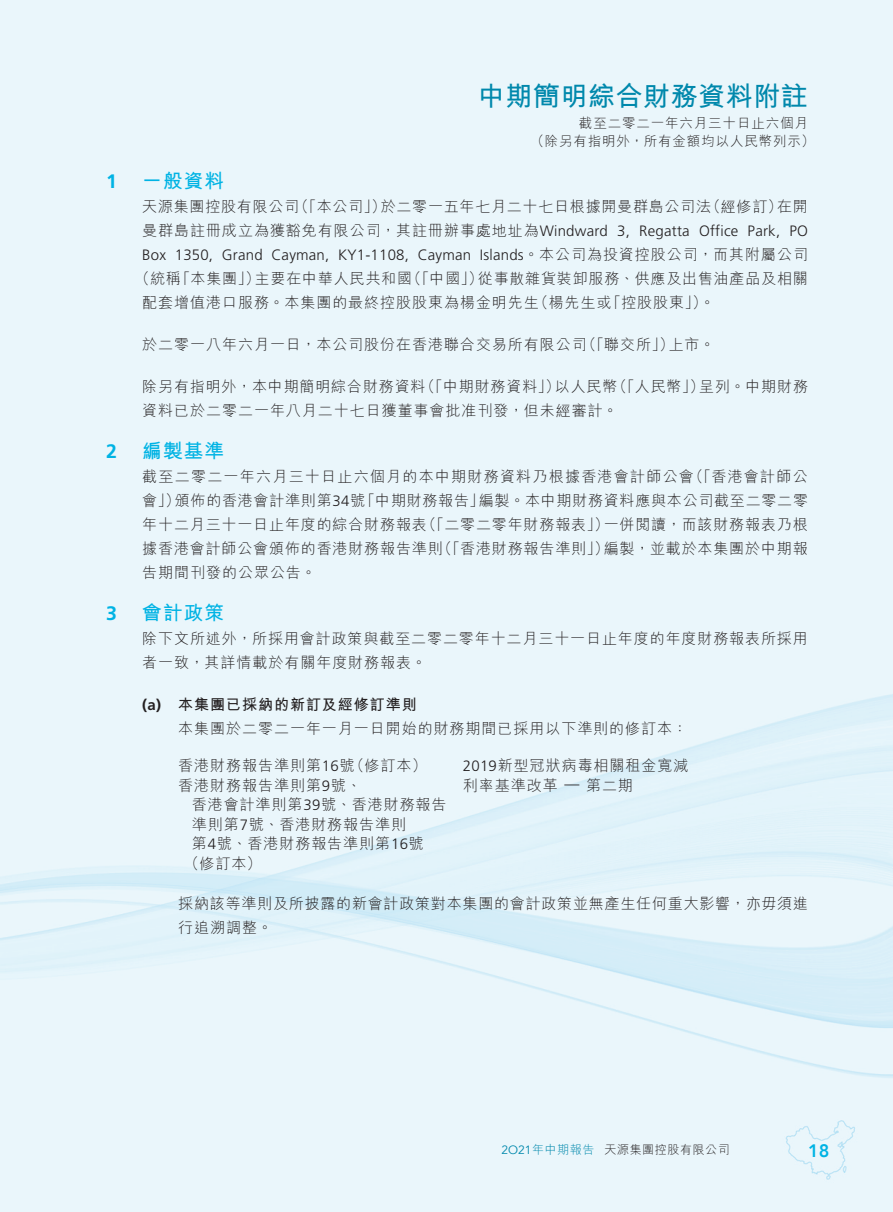
<style>
.page{position:relative;width:893px;height:1212px;background:#fff}
.page>*{position:absolute;margin:0;border:0;box-sizing:border-box;transform-origin:0 0}
.t1{font:700 27px "M Hei HK";letter-spacing:.02em;color:#0088ac}
._03_H1{font:700 19.5px "M Hei HK";letter-spacing:.065em;color:#00b3e4}
._03_H1-2{font:700 19.5px "Frutiger LT Std";color:#00b3e4}
.t2{font:800 18px "Avenir";color:#00b3e4}
._12___P2{font:300 15px/24px "M Hei HK";letter-spacing:.06em;color:#231f20}
._15_Table_Stub{font:300 15px "M Hei HK";letter-spacing:.065em;color:#231f20}
._13_____P4{font:300 15px/24px "M Hei HK";letter-spacing:.055em;color:#231f20}
._12___P2-2{font:300 15px "Frutiger LT Std";letter-spacing:.015em;color:#231f20}
._12___P2-3{font:300 15px/24px "M Hei HK";letter-spacing:.085em;color:#231f20}
._04___H2{font:700 15px "M Hei HK";letter-spacing:.065em;color:#231f20}
._04___H2-2{font:700 15px "Frutiger LT Std";color:#231f20}
._15_Table_Stub-2{font:300 15px "Frutiger LT Std";color:#231f20}
.t3{font:300 13.5px/18px "M Hei HK";letter-spacing:.065em;color:#231f20}
.t4{font:300 12px "M Hei HK";letter-spacing:.05em;color:#231f20}
.t5{font:300 12px "M Hei HK";letter-spacing:.05em;color:#0088ac}
.s1{font-family:"Frutiger LT Std"}
.s2{font-family:"Avenir";font-weight:400}
</style>
<div class="page">
<p class="_03_H1-2" style="left:106px;top:169px;width:12px">1</p>
<p class="_03_H1-2" style="left:106px;top:439px;width:12px">2</p>
<p class="_03_H1-2" style="left:106px;top:601px;width:12px">3</p>
<p class="_03_H1" style="left:142px;top:166px;width:83px">一般資料</p>
<h1 class="t1" style="left:478px;top:77px;width:331px">中期簡明綜合財務資料附註</h1>
<p class="t3" style="left:531px;top:113px;width:285px;text-indent:48px">截至二零二一年六月三十日止六個月（除另有指明外，所有金額均以人民幣列示(</p>
<p class="_12___P2" style="left:294px;top:193px;width:94px">（「本公司」）</p>
<p class="_12___P2" style="left:706px;top:193px;width:78px">（經修訂）</p>
<p class="_12___P2" style="left:381px;top:193px;width:332px">於二零一五年七月二十七日根據開曼群島公司法</p>
<p class="_12___P2" style="left:777px;top:193px;width:32px">在開</p>
<p class="_12___P2" style="left:142px;top:193px;width:158px">天源集團控股有限公司</p>
<p class="_12___P2" style="left:480px;top:217px;width:330px;text-indent:-338px">曼群島註冊成立為獲豁免有限公司，其註冊辦事處地址為<span class="s1">Windward<br>Islands</span>。本公司為投資控股公司，而其附屬公司</p>
<p class="_12___P2-2" style="left:699px;top:222px;width:41px">Office</p>
<p class="_12___P2-2" style="left:748px;top:222px;width:34px">Park,</p>
<p class="_12___P2-2" style="left:789px;top:222px;width:20px">PO</p>
<p class="_12___P2-2" style="left:617px;top:222px;width:14px">3,</p>
<p class="_12___P2-2" style="left:639px;top:222px;width:52px">Regatta</p>
<p class="_12___P2-2" style="left:222px;top:246px;width:42px">Grand</p>
<p class="_12___P2-2" style="left:271px;top:246px;width:59px">Cayman,</p>
<p class="_12___P2-2" style="left:418px;top:246px;width:55px">Cayman</p>
<p class="_12___P2-2" style="left:175px;top:246px;width:40px">1350,</p>
<p class="_12___P2-2" style="left:338px;top:246px;width:72px">KY1-1108,</p>
<p class="_12___P2-2" style="left:142px;top:246px;width:25px">Box</p>
<p class="_12___P2" style="left:135px;top:265px;width:48px">（統稱</p>
<p class="_12___P2" style="left:175px;top:265px;width:86px">「本集團」）</p>
<p class="_12___P2" style="left:407px;top:265px;width:78px">（「中國」）</p>
<p class="_12___P2" style="left:255px;top:265px;width:159px">主要在中華人民共和國</p>
<p class="_12___P2" style="left:478px;top:265px;width:331px">從事散雜貨裝卸服務、供應及出售油產品及相關</p>
<p class="_12___P2" style="left:533px;top:289px;width:80px">（楊先生或</p>
<p class="_12___P2" style="left:606px;top:289px;width:110px">「控股股東 。(「</p>
<p class="_12___P2" style="left:142px;top:289px;width:398px">配套增值港口服務。本集團的最終控股股東為楊金明先生</p>
<p class="_12___P2" style="left:581px;top:331px;width:94px">（「聯交所」）</p>
<p class="_12___P2" style="left:142px;top:331px;width:446px">於二零一八年六月一日，本公司股份在香港聯合交易所有限公司</p>
<p class="_12___P2" style="left:669px;top:331px;width:48px">上市。</p>
<p class="_12___P2" style="left:420px;top:373px;width:142px">（「中期財務資料」）</p>
<p class="_12___P2" style="left:612px;top:373px;width:94px">（「人民幣」）</p>
<p class="_12___P2" style="left:555px;top:373px;width:64px">以人民幣</p>
<p class="_12___P2" style="left:142px;top:373px;width:477px">除另有指明外，本中期簡明綜合財務資料<br>資料已於二零二一年八月二十七日獲董事會批准刊發，但未經審計。</p>
<p class="_03_H1" style="left:142px;top:436px;width:83px">編製基準</p>
<p class="_12___P2" style="left:699px;top:373px;width:110px">呈列。中期財務</p>
<p class="_12___P2-3" style="left:479px;top:463px;width:331px;text-indent:-337px">截至二零二一年六月三十日止六個月的本中期財務資料乃根據香港會計師公會<br>編製。本中期財務資料應與本公司截至二零二零</p>
<p class="_12___P2" style="left:688px;top:463px;width:121px">（「香港會計師公</p>
<p class="_12___P2" style="left:142px;top:487px;width:39px">會」）</p>
<p class="_12___P2" style="left:175px;top:487px;width:192px">頒佈的香港會計準則第<span class="s1">34</span>號</p>
<p class="_12___P2" style="left:360px;top:487px;width:126px">「中期財務報告」</p>
<p class="_12___P2" style="left:421px;top:511px;width:189px">（「二零二零年財務報表」）</p>
<p class="_12___P2" style="left:142px;top:511px;width:286px">年十二月三十一日止年度的綜合財務報表</p>
<p class="_12___P2" style="left:604px;top:511px;width:205px">一併閱讀，而該財務報表乃根</p>
<p class="_12___P2" style="left:142px;top:535px;width:302px">據香港會計師公會頒佈的香港財務報告準則告期間刊發的公眾公告。</p>
<p class="_03_H1" style="left:142px;top:598px;width:83px">會計政策</p>
<p class="_12___P2" style="left:437px;top:535px;width:173px">（「香港財務報告準則」）</p>
<p class="_12___P2" style="left:604px;top:535px;width:205px">編製，並載於本集團於中期報</p>
<p class="_12___P2" style="left:142px;top:625px;width:667px">除下文所述外，所採用會計政策與截至二零二零年十二月三十一日止年度的年度財務報表所採用者一致，其詳情載於有關年度財務報表。</p>
<p class="_04___H2" style="left:178px;top:693px;width:240px">本集團已採納的新訂及經修訂準則</p>
<p class="_04___H2-2" style="left:142px;top:695px;width:20px">(a)</p>
<p class="_13_____P4" style="left:178px;top:715px;width:511px">本集團於二零二一年一月一日開始的財務期間已採用以下準則的修訂本：</p>
<p class="_15_Table_Stub" style="left:463px;top:755px;width:227px"><span class="s1">2019</span>新型冠狀病毒相關租金寬減</p>
<p class="_15_Table_Stub" style="left:349px;top:755px;width:79px">（修訂本）</p>
<p class="_15_Table_Stub" style="left:178px;top:755px;width:178px">香港財務報告準則第<span class="s1">16</span>號</p>
<p class="_15_Table_Stub" style="left:178px;top:774px;width:185px">香港財務報告準則第<span class="s1">9</span>號、</p>
<p class="_15_Table_Stub" style="left:192px;top:794px;width:256px">香港會計準則第<span class="s1">39</span>號、香港財務報告</p>
<p class="_15_Table_Stub" style="left:192px;top:813px;width:216px">準則第<span class="s1">7</span>號、香港財務報告準則</p>
<p class="_15_Table_Stub" style="left:192px;top:833px;width:234px">第<span class="s1">4</span>號、香港財務報告準則第<span class="s1">16</span>號</p>
<p class="_15_Table_Stub" style="left:184px;top:852px;width:79px">（修訂本(</p>
<p class="_15_Table_Stub" style="left:586px;top:774px;width:48px">第二期</p>
<p class="_15_Table_Stub" style="left:463px;top:774px;width:96px">利率基準改革</p>
<p class="_15_Table_Stub-2" style="left:564px;top:775px;width:16px">—</p>
<p class="_13_____P4" style="left:178px;top:891px;width:631px">採納該等準則及所披露的新會計政策對本集團的會計政策並無產生任何重大影響，亦毋須進行追溯調整。</p>
<p class="t5" style="left:501px;top:1141px;width:95px"><span class="s2">O2 21</span>年中期報告</p>
<p class="t4" style="left:604px;top:1141px;width:127px">天源集團控股有限公司</p>
<p class="t2" style="left:808px;top:1136px;width:23px">18</p>
</div>
